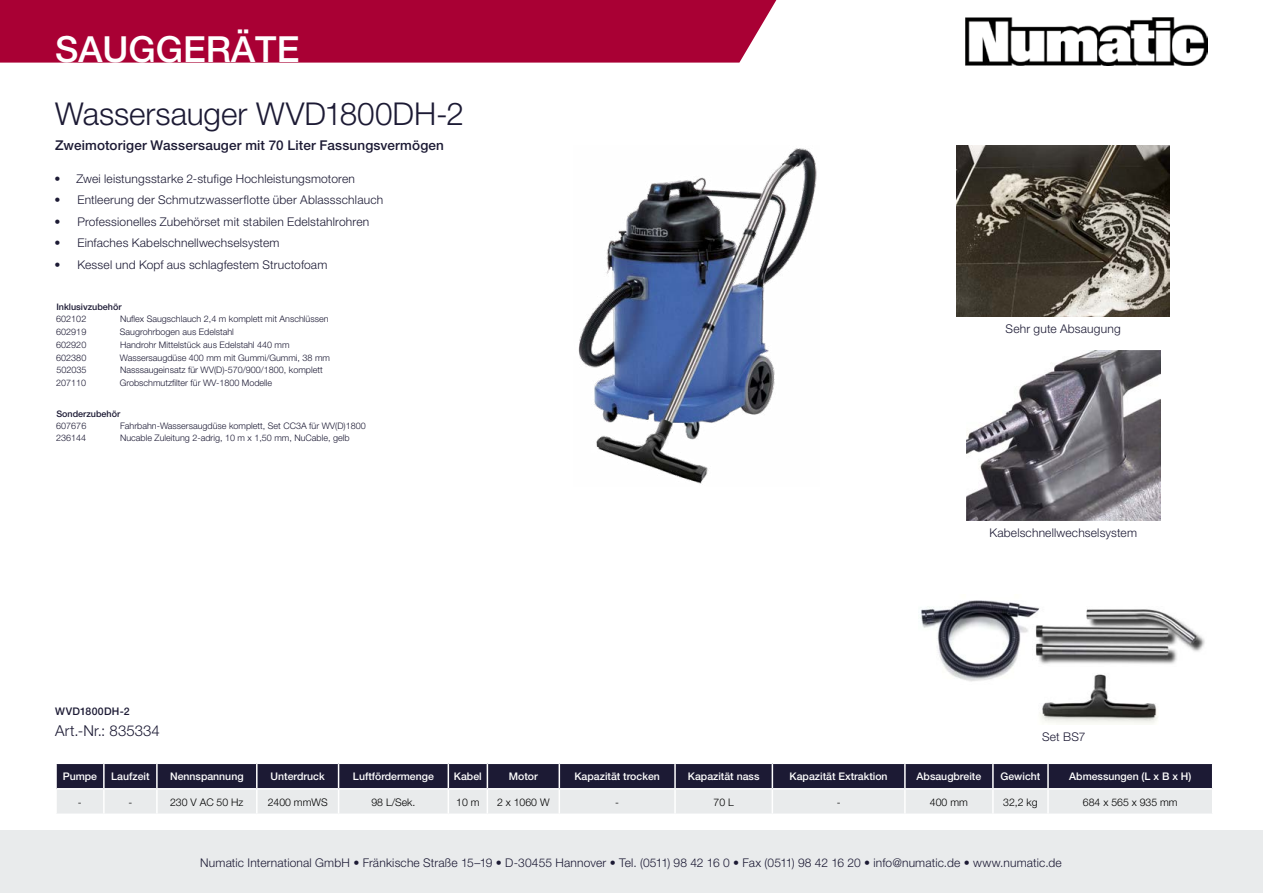
<style>
.page{position:relative;width:1263px;height:893px;background:#fff}
.page>*{position:absolute;margin:0;border:0;box-sizing:border-box;transform-origin:0 0}
.t1{font:500 36px "Helvetica Neue";color:#fff}
.t2{font:300 31.5px "Helvetica Neue";color:#1c1a34}
.t3{font:300 15px "Helvetica Neue";letter-spacing:.005em;color:#1c1a34}
.t4{font:500 13.5px "Helvetica Neue";letter-spacing:.01em;color:#1c1a34}
.t5{font:300 12px "Helvetica Neue";letter-spacing:.015em;color:#1c1a34}
.t6{font:500 10.5px "Helvetica Neue";color:#fff}
.t7{font:300 10.5px "Helvetica Neue";color:#000}
.t8{font:500 10.5px "Helvetica Neue";letter-spacing:.025em;color:#1c1a34}
.t9{font:300 9px "Helvetica Neue";color:#1c1a34}
.t10{font:500 9px "Helvetica Neue";color:#1c1a34}
</style>
<div class="page">
<div style="left:0;top:831px;width:1263px;height:62px;background:#e9ebec"></div>
<img style="left:965px;top:18px;width:243px;height:47px">
<div style="left:0;top:0;width:776px;height:63px;background:#a90034"></div>
<svg style="left:56px;top:763px;width:1157px;height:51px;background:#8a8a97"></svg>
<hr style="left:905px;top:788px;width:88px;height:1px;background:#fff">
<hr style="left:904px;top:789px;width:2px;height:24px;background:#fff">
<hr style="left:993px;top:788px;width:55px;height:1px;background:#fff">
<hr style="left:992px;top:789px;width:2px;height:24px;background:#fff">
<hr style="left:1048px;top:788px;width:164px;height:1px;background:#fff">
<hr style="left:1047px;top:789px;width:2px;height:24px;background:#fff">
<img style="left:966px;top:350px;width:194px;height:170px">
<img style="left:920px;top:600px;width:285px;height:124px">
<img style="left:957px;top:146px;width:212px;height:170px">
<img style="left:578px;top:148px;width:239px;height:336px">
<h1 class="t1" style="left:55px;top:28px;width:246px">SAUGGERÄTE</h1>
<h2 class="t2" style="left:55px;top:94px;width:410px">Wassersauger WVD1800DH-2</h2>
<p class="t4" style="left:55px;top:138px;width:390px">Zweimotoriger Wassersauger mit 70 Liter Fassungsvermögen</p>
<p class="t5" style="left:55px;top:171px;width:302px">• Zwei leistungsstarke 2-stufige Hochleistungsmotoren</p>
<p class="t5" style="left:55px;top:193px;width:330px">• Entleerung der Schmutzwasserflotte über Ablassschlauch</p>
<p class="t5" style="left:55px;top:214px;width:316px">• Professionelles Zubehörset mit stabilen Edelstahlrohren</p>
<p class="t5" style="left:55px;top:236px;width:226px">• Einfaches Kabelschnellwechselsystem</p>
<p class="t5" style="left:54px;top:257px;width:274px">• Kessel und Kopf aus schlagfestem Structofoam</p>
<p class="t10" style="left:56px;top:302px;width:67px">Inklusivzubehör</p>
<p class="t9" style="left:56px;top:314px;width:32px">602102</p>
<p class="t9" style="left:120px;top:314px;width:210px">Nuflex Saugschlauch 2,4 m komplett mit Anschlüssen</p>
<p class="t9" style="left:56px;top:326px;width:32px">602919</p>
<p class="t9" style="left:120px;top:326px;width:116px">Saugrohrbogen aus Edelstahl</p>
<p class="t9" style="left:56px;top:339px;width:32px">602920</p>
<p class="t9" style="left:120px;top:339px;width:171px">Handrohr Mittelstück aus Edelstahl 440 mm</p>
<p class="t9" style="left:56px;top:352px;width:32px">602380</p>
<p class="t9" style="left:120px;top:352px;width:212px">Wassersaugdüse 400 mm mit Gummi/Gummi, 38 mm</p>
<p class="t9" style="left:56px;top:365px;width:32px">502035</p>
<p class="t9" style="left:120px;top:365px;width:204px">Nasssaugeinsatz für WV(D)-570/900/1800, komplett</p>
<p class="t9" style="left:56px;top:377px;width:32px">207110</p>
<p class="t9" style="left:120px;top:377px;width:154px">Grobschmutzfilter für WV-1800 Modelle</p>
<p class="t10" style="left:56px;top:408px;width:65px">Sonderzubehör</p>
<p class="t9" style="left:56px;top:420px;width:32px">607676</p>
<p class="t9" style="left:120px;top:420px;width:247px">Fahrbahn-Wassersaugdüse komplett, Set CC3A für WV(D)1800</p>
<p class="t9" style="left:56px;top:433px;width:32px">236144</p>
<p class="t9" style="left:120px;top:433px;width:231px">Nucable Zuleitung 2-adrig, 10 m x 1,50 mm, NuCable, gelb</p>
<p class="t8" style="left:55px;top:705px;width:76px">WVD1800DH-2</p>
<p class="t3" style="left:55px;top:722px;width:106px">Art.-Nr.: 835334</p>
<p class="t5" style="left:1006px;top:321px;width:117px">Sehr gute Absaugung</p>
<p class="t5" style="left:989px;top:525px;width:149px">Kabelschnellwechselsystem</p>
<p class="t5" style="left:1042px;top:730px;width:45px">Set BS7</p>
<p class="t6" style="left:63px;top:770px;width:36px">Pumpe</p>
<p class="t6" style="left:111px;top:770px;width:40px">Laufzeit</p>
<p class="t6" style="left:170px;top:770px;width:75px">Nennspannung</p>
<p class="t6" style="left:271px;top:770px;width:56px">Unterdruck</p>
<p class="t6" style="left:353px;top:770px;width:82px">Luftfördermenge</p>
<p class="t6" style="left:454px;top:770px;width:29px">Kabel</p>
<p class="t6" style="left:509px;top:770px;width:30px">Motor</p>
<p class="t6" style="left:574px;top:770px;width:87px">Kapazität trocken</p>
<p class="t6" style="left:688px;top:770px;width:73px">Kapazität nass</p>
<p class="t6" style="left:790px;top:770px;width:100px">Kapazität Extraktion</p>
<p class="t6" style="left:916px;top:770px;width:66px">Absaugbreite</p>
<p class="t6" style="left:1000px;top:770px;width:41px">Gewicht</p>
<p class="t6" style="left:1069px;top:770px;width:124px">Abmessungen (L x B x H)</p>
<p class="t7" style="left:78px;top:795px;width:5px">-</p>
<p class="t7" style="left:128px;top:795px;width:5px">-</p>
<p class="t7" style="left:170px;top:795px;width:75px">230 V AC 50 Hz</p>
<p class="t7" style="left:268px;top:795px;width:61px">2400 mmWS</p>
<p class="t7" style="left:371px;top:795px;width:45px">98 L/Sek.</p>
<p class="t7" style="left:456px;top:795px;width:25px">10 m</p>
<p class="t7" style="left:497px;top:795px;width:54px">2 x 1060 W</p>
<p class="t7" style="left:615px;top:795px;width:5px">-</p>
<p class="t7" style="left:713px;top:795px;width:22px">70 L</p>
<p class="t7" style="left:837px;top:795px;width:5px">-</p>
<p class="t7" style="left:930px;top:795px;width:39px">400 mm</p>
<p class="t7" style="left:1003px;top:795px;width:36px">32,2 kg</p>
<p class="t7" style="left:1083px;top:795px;width:96px">684 x 565 x 935 mm</p>
<p class="t5" style="left:200px;top:855px;width:863px">Numatic International GmbH • Fränkische Straße 15–19 • D-30455 Hannover • Tel. (0511) 98 42 16 0 • Fax (0511) 98 42 16 20 • info@numatic.de • www.numatic.de</p>
</div>
